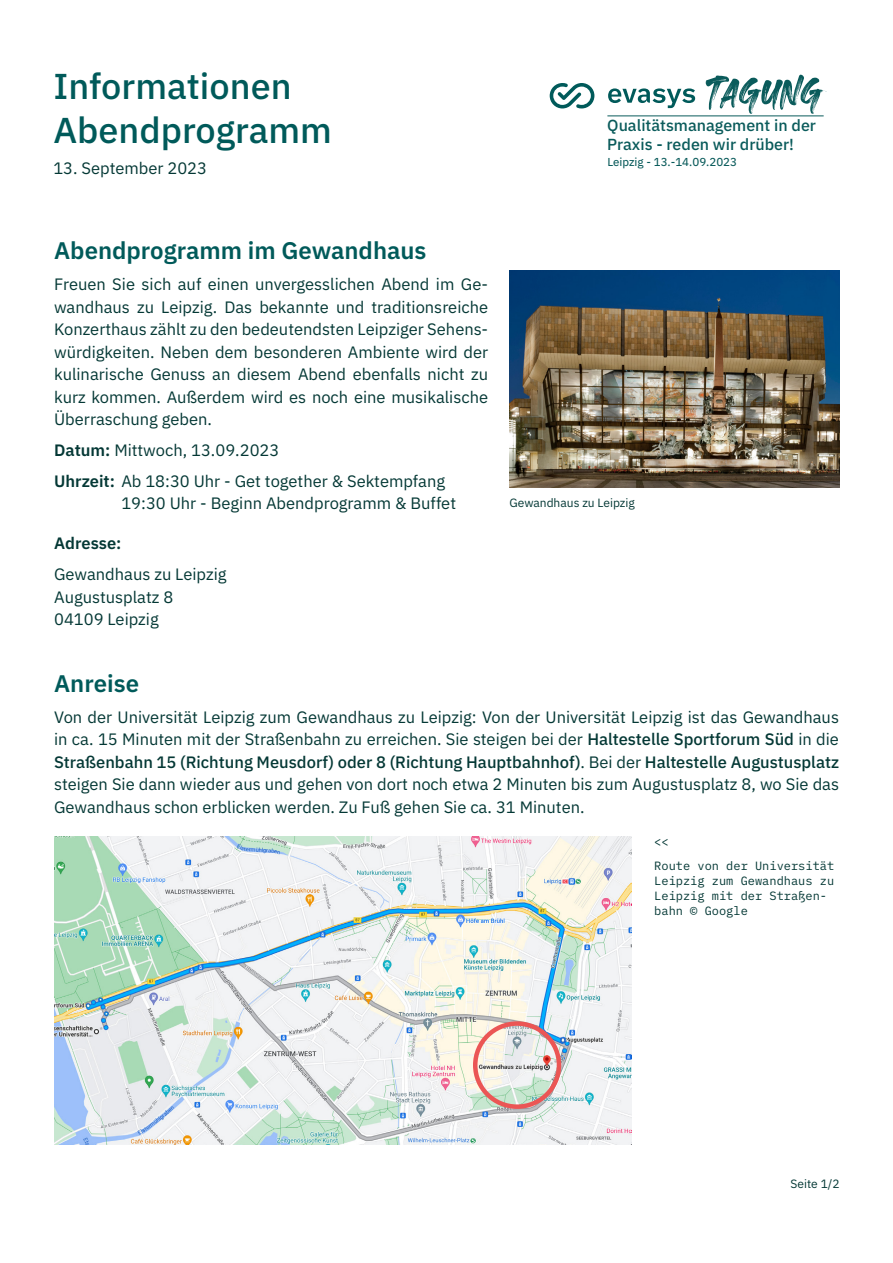
<style>
.page{position:relative;width:893px;height:1263px;background:#fff}
.page>*{position:absolute;margin:0;border:0;box-sizing:border-box;transform-origin:0 0}
.t1{font:500 36px/44.5px "IBM Plex Sans";color:#005a5a}
.t2{font:600 24px "IBM Plex Sans";color:#005a5a}
.t3{font:16.5px/22.5px "IBM Plex Sans";color:#043835;text-align:justify}
.t4{font:600 16.5px "IBM Plex Sans";color:#043835}
.t5{font:500 16.05px/18.6px "IBM Plex Sans";color:#0a5b5b}
.t6{font:12px/15px "IBM Plex Mono";color:#043835}
.t7{font:12px "IBM Plex Sans";color:#043835}
.t8{font:11.55px "IBM Plex Sans Text";color:#0a5b5b}
.s1{font-weight:600}
.s2{font-weight:500}
</style>
<div class="page">
<svg style="left:550px;top:83px;width:44px;height:25px"></svg>
<svg style="left:608px;top:88px;width:87px;height:20px"></svg>
<svg style="left:706px;top:75px;width:120px;height:39px"></svg>
<hr style="left:607px;top:116px;width:217px;height:1px;background:#0a5b5b">
<img style="left:509px;top:270px;width:330px;height:217px">
<img style="left:54px;top:837px;width:578px;height:307px">
<div style="left:473px;top:1021px;width:88px;height:88px;border:4px solid #eb5655;border-radius:50%"></div>
<h1 class="t1" style="left:53px;top:61px;width:280px">Informationen<br>Abendprogramm</h1>
<p class="t3" style="left:53px;top:156px;width:155px">13. September 2023</p>
<p class="t5" style="left:607px;top:115px;width:210px">Qualitätsmanagement in der<br>Praxis - reden wir drüber!</p>
<p class="t8" style="left:607px;top:153px;width:131px">Leipzig - 13.-14.09.2023</p>
<h2 class="t2" style="left:54px;top:232px;width:374px">Abendprogramm im Gewandhaus</h2>
<p class="t3" style="left:54px;top:272px;width:436px">Freuen Sie sich auf einen unvergesslichen Abend im Ge&shy;wandhaus zu Leipzig. Das bekannte und traditionsreiche Konzerthaus zählt zu den bedeutendsten Leipziger Sehens&shy;würdigkeiten. Neben dem besonderen Ambiente wird der kulinarische Genuss an diesem Abend ebenfalls nicht zu kurz kommen. Außerdem wird es noch eine musikalische Überraschung geben.</p>
<p class="t3" style="left:54px;top:433px;width:393px;line-height:30.9px"><span class="s1">Datum:</span> Mittwoch, 13.09.2023<br><span class="s1">Uhrzeit:</span> Ab 18:30 Uhr - Get together &amp; Sektempfang</p>
<p class="t3" style="left:121px;top:491px;width:336px">19:30 Uhr - Beginn Abendprogramm &amp; Buffet</p>
<p class="t4" style="left:54px;top:530px;width:69px">Adresse:</p>
<p class="t3" style="left:54px;top:562px;width:174px;text-align:left">Gewandhaus zu Leipzig<br>Augustusplatz 8<br>04109 Leipzig</p>
<p class="t7" style="left:509px;top:493px;width:127px">Gewandhaus zu Leipzig</p>
<h2 class="t2" style="left:54px;top:664px;width:86px">Anreise</h2>
<p class="t3" style="left:54px;top:704px;width:786px">Von der Universität Leipzig zum Gewandhaus zu Leipzig: Von der Universität Leipzig ist das Gewandhaus in ca. 15 Minuten mit der Straßenbahn zu erreichen. Sie steigen bei der <span class="s2">Haltestelle Sportforum Süd</span> in die <span class="s2">Straßenbahn 15 (Richtung Meusdorf) oder 8 (Richtung Hauptbahnhof)</span>. Bei der <span class="s2">Haltestelle Augustusplatz </span>steigen Sie dann wieder aus und gehen von dort noch etwa 2 Minuten bis zum Augustusplatz 8, wo Sie das Gewandhaus schon erblicken werden. Zu Fuß gehen Sie ca. 31 Minuten.</p>
<p class="t6" style="left:654px;top:829px;width:182px;line-height:23.5px">&lt;&lt;<br>Route von der Universität</p>
<p class="t6" style="left:654px;top:872px;width:182px">Leipzig zum Gewandhaus zu<br>Leipzig mit der Straßen&shy;bahn © Google</p>
<p class="t7" style="left:790px;top:1174px;width:51px">Seite 1/2</p>
</div>
